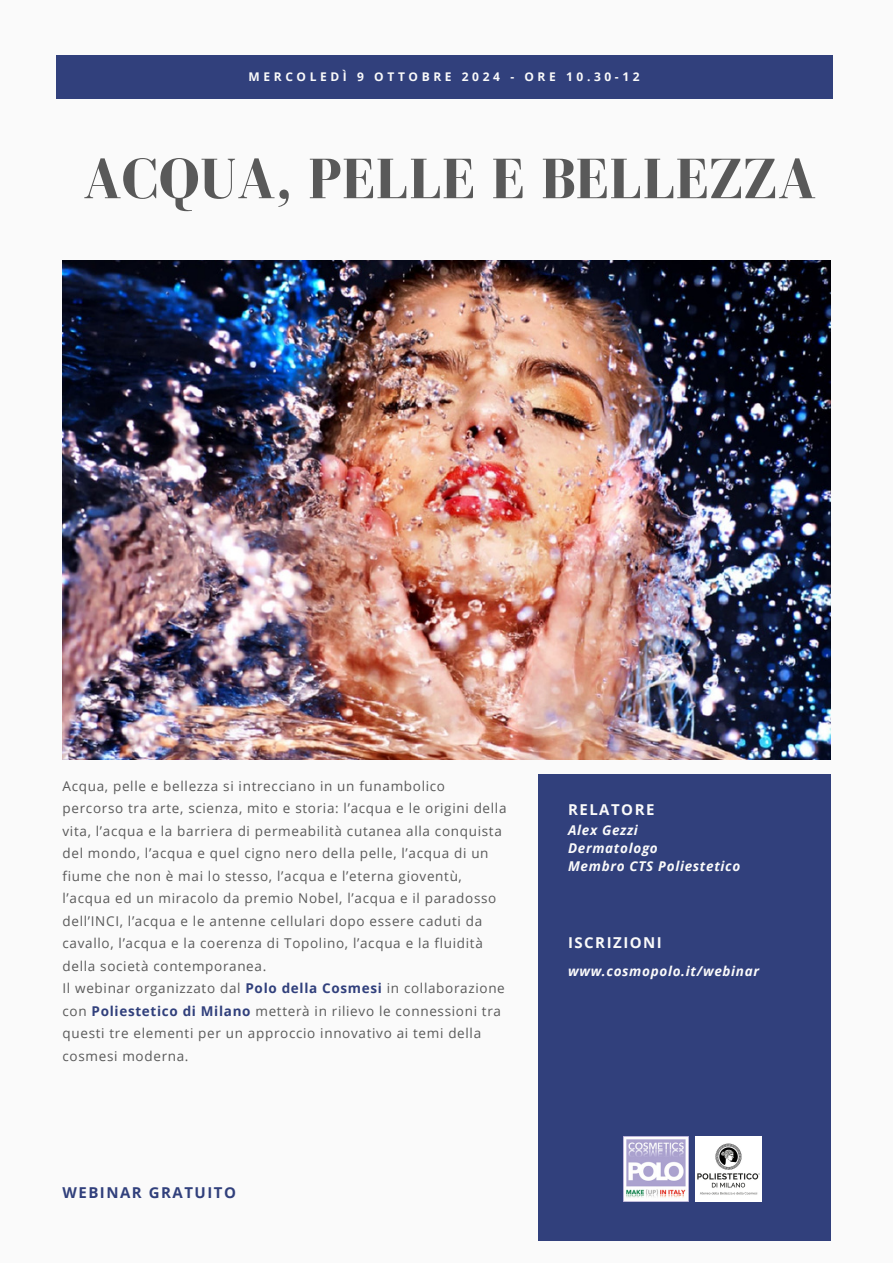
<style>
.page{position:relative;width:893px;height:1264px;background:#fff}
.page>*{position:absolute;margin:0;border:0;box-sizing:border-box;transform-origin:0 0}
.t1{font:700 58.5px "Bodoni FLF";color:#595959}
.t2{font:700 15px "Open Sans";letter-spacing:.1em;color:#fafafa}
.t3{font:700 15px "Open Sans";letter-spacing:.1em;color:#31407c}
.t4{font:13.5px/22.5px "Open Sans";letter-spacing:.05em;color:#595959}
.t5{font:italic 700 13.5px "Open Sans";letter-spacing:.05em;color:#fafafa}
.t6{font:700 12px "Open Sans";letter-spacing:.3em;color:#fafafa}
.s1{font-weight:700;color:#31407c}
</style>
<div class="page">
<div style="left:0;top:0;width:892px;height:1262px;background:#fafafa"></div>
<div style="left:56px;top:55px;width:776px;height:44px;background:#31407c"></div>
<img style="left:62px;top:260px;width:768px;height:499px">
<div style="left:538px;top:774px;width:292px;height:466px;background:#31407c"></div>
<img style="left:695px;top:1136px;width:66px;height:65px">
<img style="left:623px;top:1136px;width:65px;height:65px">
<p class="t6" style="left:248px;top:68px;width:392px">MERCOLEDÌ 9 OTTOBRE 2024 - ORE 10.30-12</p>
<p class="t1" style="left:82px;top:147px;width:735px">ACQUA, PELLE E BELLEZZA</p>
<p class="t4" style="left:62px;top:774px;width:445px">Acqua, pelle e bellezza si intrecciano in un funambolico percorso tra arte, scienza, mito e storia: l’acqua e le origini della vita, l’acqua e la barriera di permeabilità cutanea alla conquista del mondo, l’acqua e quel cigno nero della pelle, l’acqua di un fiume che non è mai lo stesso, l’acqua e l’eterna gioventù, l’acqua ed un miracolo da premio Nobel, l’acqua e il paradosso dell’INCI, l’acqua e le antenne cellulari dopo essere caduti da cavallo, l’acqua e la coerenza di Topolino, l’acqua e la fluidità della società contemporanea.</p>
<p class="t4" style="left:62px;top:976px;width:444px">Il webinar organizzato dal <span class="s1">Polo della Cosmesi</span> in collaborazione con <span class="s1">Poliestetico di Milano</span> metterà in rilievo le connessioni tra questi tre elementi per un approccio innovativo ai temi della cosmesi moderna.</p>
<p class="t3" style="left:62px;top:1181px;width:175px">WEBINAR GRATUITO</p>
<p class="t2" style="left:568px;top:799px;width:88px">RELATORE</p>
<p class="t5" style="left:568px;top:820px;width:71px">Alex Gezzi</p>
<p class="t5" style="left:568px;top:838px;width:91px">Dermatologo</p>
<p class="t5" style="left:568px;top:856px;width:174px">Membro CTS Poliestetico</p>
<p class="t2" style="left:568px;top:931px;width:95px">ISCRIZIONI</p>
<p class="t5" style="left:568px;top:961px;width:193px">www.cosmopolo.it/webinar</p>
</div>
